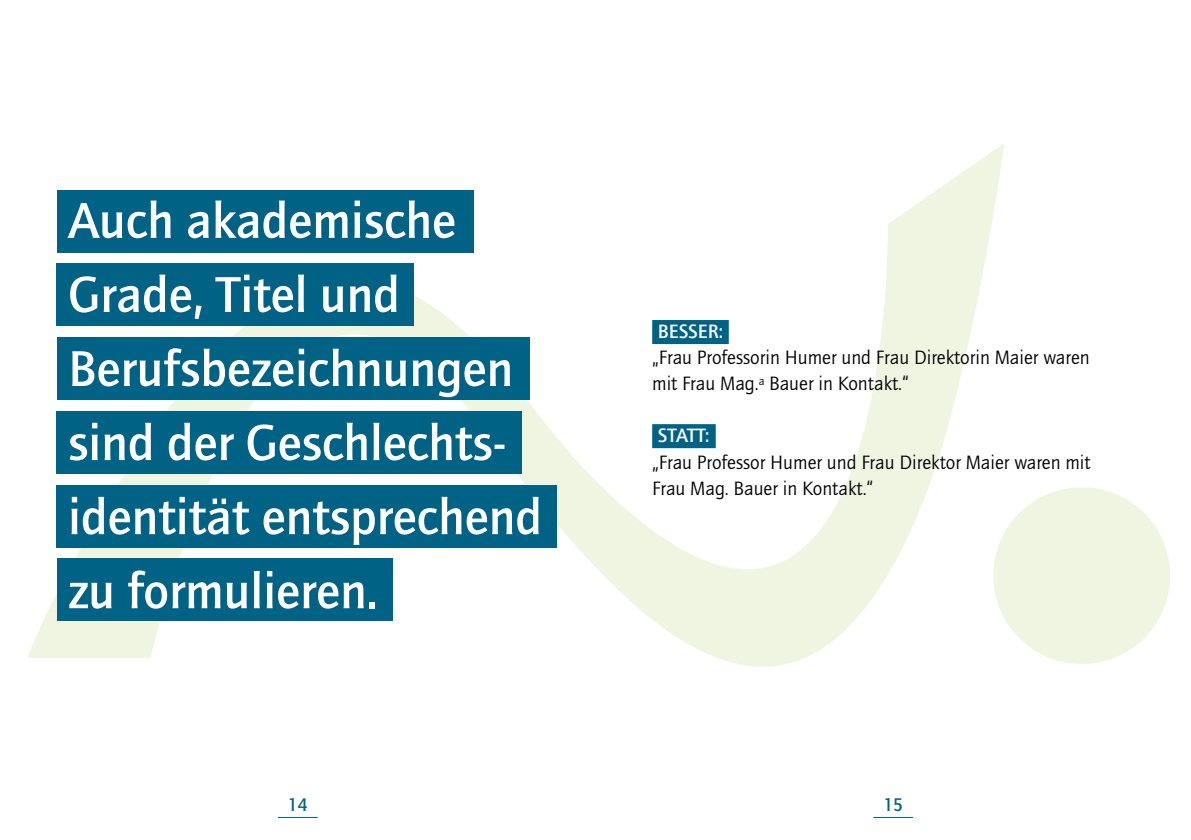
<style>
.page{position:relative;width:1191px;height:840px;background:#fff}
.page>*{position:absolute;margin:0;border:0;box-sizing:border-box;transform-origin:0 0}
.t1{font:500 52px/74px "Quay Sans";color:#fff}
.t2{font:20px/26px "Quay Sans";color:#000}
.t3{font:700 20px "Quay Itc T";color:#fff}
.t4{font:500 19px "Quay Sans";color:#006385;scale:.95 1}
</style>
<div class="page">
<hr style="left:278px;top:816px;width:39px;height:1px;background:#006385">
<hr style="left:873px;top:816px;width:40px;height:1px;background:#006385">
<img style="left:27px;top:144px;width:1142px;height:523px">
<div style="left:652px;top:320px;width:77px;height:24px;background:#006385"></div>
<div style="left:652px;top:424px;width:63px;height:24px;background:#006385"></div>
<div style="left:57px;top:190px;width:416px;height:62px;background:#006385"></div>
<div style="left:57px;top:263px;width:357px;height:63px;background:#006385"></div>
<div style="left:57px;top:337px;width:473px;height:62px;background:#006385"></div>
<div style="left:57px;top:411px;width:465px;height:62px;background:#006385"></div>
<div style="left:57px;top:484px;width:500px;height:63px;background:#006385"></div>
<div style="left:57px;top:558px;width:335px;height:62px;background:#006385"></div>
<h1 class="t1" style="left:68px;top:184px;width:475px">Auch akademische<br>Grade, Titel und<br>Berufsbezeichnungen sind der Geschlechts&shy;identität entsprechend zu formulieren.</h1>
<p class="t3" style="left:658px;top:320px;width:67px">BESSER:</p>
<p class="t2" style="left:652px;top:345px;width:439px">„Frau Professorin Humer und Frau Direktorin Maier waren mit Frau Mag.<sup>a</sup> Bauer in Kontakt.“</p>
<p class="t3" style="left:658px;top:424px;width:53px">STATT:</p>
<p class="t2" style="left:652px;top:449px;width:440px">„Frau Professor Humer und Frau Direktor Maier waren mit<br>Frau Mag. Bauer in Kontakt.“</p>
<p class="t4" style="left:288px;top:793px;width:22px">14</p>
<p class="t4" style="left:883px;top:793px;width:22px">15</p>
</div>
